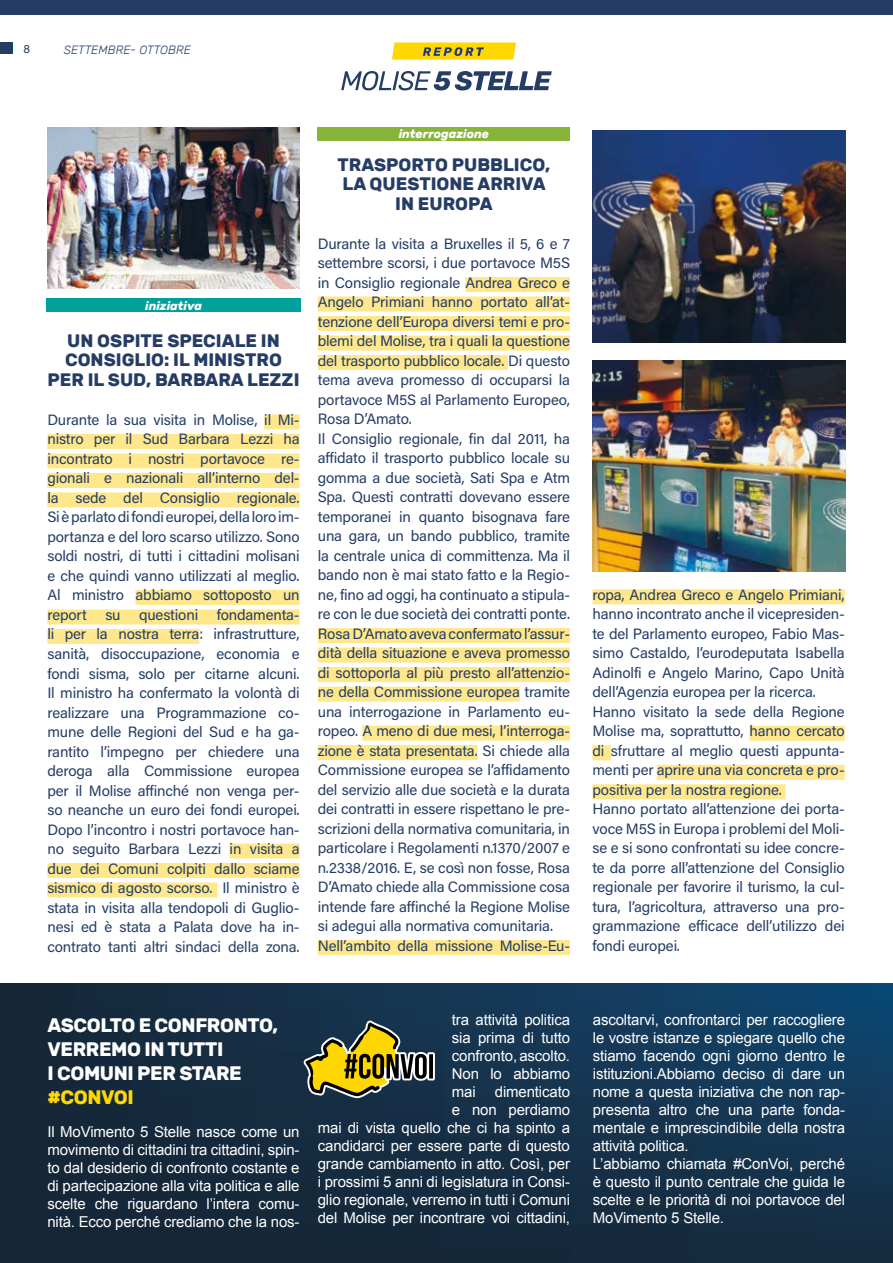
<style>
.page{position:relative;width:893px;height:1263px;background:#fff}
.page>*{position:absolute;margin:0;border:0;box-sizing:border-box;transform-origin:0 0}
.t1{font:700 19.5px/24px "Rubik";letter-spacing:-.02em;color:#fff}
.t2{font:700 19.5px "Rubik";letter-spacing:-.02em;color:#ffd804}
.t3{font:700 18px/19.5px "Rubik";color:#253d65;text-align:center}
.t4{font:15px/19.5px "Acumin Pro";letter-spacing:-.01em;color:#253d65}
.t5{font:15px/18px "Arial";letter-spacing:-.01em;color:#fff;text-align:justify}
.t6{font:italic 700 12px "Rubik";color:#fff}
.t7{font:italic 300 12px "Rubik";color:#253d65}
.t8{font:12px "Acumin Pro";color:#253d65}
</style>
<div class="page">
<div style="left:0;top:0;width:893px;height:14px;background:#253d65"></div>
<div style="left:0;top:43px;width:13px;height:11px;background:#253d65"></div>
<svg style="left:392px;top:43px;width:124px;height:17px;background:#e6c71a"></svg>
<svg style="left:341px;top:71px;width:211px;height:19px"></svg>
<svg style="left:0;top:983px;width:893px;height:280px;background:#142f46"></svg>
<div style="left:264px;top:414px;width:36px;height:15px;background:#ffe78b"></div>
<div style="left:47px;top:434px;width:253px;height:15px;background:#ffe78b"></div>
<div style="left:47px;top:453px;width:253px;height:15px;background:#ffe78b"></div>
<div style="left:47px;top:473px;width:253px;height:15px;background:#ffe78b"></div>
<div style="left:47px;top:492px;width:253px;height:15px;background:#ffe78b"></div>
<div style="left:135px;top:590px;width:165px;height:15px;background:#ffe78b"></div>
<div style="left:47px;top:609px;width:253px;height:15px;background:#ffe78b"></div>
<div style="left:47px;top:629px;width:152px;height:15px;background:#ffe78b"></div>
<div style="left:230px;top:843px;width:70px;height:15px;background:#ffe78b"></div>
<div style="left:47px;top:863px;width:253px;height:15px;background:#ffe78b"></div>
<div style="left:47px;top:882px;width:170px;height:15px;background:#ffe78b"></div>
<div style="left:46px;top:298px;width:255px;height:14px;background:#00a19a"></div>
<div style="left:465px;top:277px;width:105px;height:15px;background:#ffe78b"></div>
<div style="left:318px;top:297px;width:252px;height:15px;background:#ffe78b"></div>
<div style="left:318px;top:316px;width:252px;height:15px;background:#ffe78b"></div>
<div style="left:318px;top:336px;width:252px;height:15px;background:#ffe78b"></div>
<div style="left:318px;top:355px;width:190px;height:15px;background:#ffe78b"></div>
<div style="left:318px;top:628px;width:252px;height:15px;background:#ffe78b"></div>
<div style="left:318px;top:648px;width:252px;height:15px;background:#ffe78b"></div>
<div style="left:318px;top:667px;width:252px;height:15px;background:#ffe78b"></div>
<div style="left:318px;top:687px;width:202px;height:15px;background:#ffe78b"></div>
<div style="left:362px;top:726px;width:208px;height:15px;background:#ffe78b"></div>
<div style="left:318px;top:745px;width:160px;height:15px;background:#ffe78b"></div>
<div style="left:318px;top:940px;width:252px;height:15px;background:#ffe78b"></div>
<div style="left:318px;top:127px;width:252px;height:13px;background:#88b43a"></div>
<div style="left:592px;top:589px;width:253px;height:15px;background:#ffe78b"></div>
<div style="left:750px;top:726px;width:95px;height:15px;background:#ffe78b"></div>
<div style="left:592px;top:745px;width:19px;height:15px;background:#ffe78b"></div>
<div style="left:657px;top:765px;width:188px;height:15px;background:#ffe78b"></div>
<div style="left:592px;top:784px;width:193px;height:15px;background:#ffe78b"></div>
<img style="left:48px;top:127px;width:252px;height:161px">
<img style="left:592px;top:131px;width:253px;height:211px">
<img style="left:592px;top:360px;width:253px;height:211px">
<svg style="left:303px;top:1020px;width:132px;height:78px;background:#6a6b3b"></svg>
<svg style="left:429px;top:1054px;width:4px;height:24px"></svg>
<p class="t8" style="left:23px;top:40px;width:8px">8</p>
<p class="t7" style="left:64px;top:43px;width:129px">SETTEMBRE- OTTOBRE</p>
<p class="t6" style="left:145px;top:299px;width:58px">iniziativa</p>
<p class="t3" style="left:48px;top:331px;width:253px">UN OSPITE SPECIALE IN<br>CONSIGLIO: IL MINISTRO<br>PER IL SUD, BARBARA LEZZI</p>
<p class="t4" style="left:47px;top:409px;width:254px;text-align:justify">Durante la sua visita in Molise, il Mi&shy;nistro per il Sud Barbara Lezzi ha incontrato i nostri portavoce re&shy;gionali e nazionali all’interno del&shy;la sede del Consiglio regionale.<br>Si è parlato di fondi europei, della loro im&shy;portanza e del loro scarso utilizzo. Sono soldi nostri, di tutti i cittadini molisani e che quindi vanno utilizzati al meglio.<br>Al ministro abbiamo sottoposto un report su questioni fondamenta&shy;li per la nostra terra: infrastrutture, sanità, disoccupazione, economia e fondi sisma, solo per citarne alcuni.<br>Il ministro ha confermato la volontà di realizzare una Programmazione co&shy;mune delle Regioni del Sud e ha ga&shy;rantito l’impegno per chiedere una deroga alla Commissione europea per il Molise affinché non venga per&shy;so neanche un euro dei fondi europei.<br>Dopo l’incontro i nostri portavoce han&shy;no seguito Barbara Lezzi in visita a due dei Comuni colpiti dallo sciame sismico di agosto scorso. Il ministro è stata in visita alla tendopoli di Guglio&shy;nesi ed è stata a Palata dove ha in&shy;contrato tanti altri sindaci della zona.</p>
<p class="t6" style="left:399px;top:127px;width:92px">interrogazione</p>
<p class="t3" style="left:338px;top:155px;width:214px">TRASPORTO PUBBLICO,<br>LA QUESTIONE ARRIVA<br>IN EUROPA</p>
<p class="t4" style="left:318px;top:233px;width:254px">Durante la visita a Bruxelles il 5, 6 e 7 settembre scorsi, i due portavoce M5S in Consiglio regionale Andrea Greco e Angelo Primiani hanno portato all’at&shy;tenzione dell’Europa diversi temi e pro&shy;blemi del Molise, tra i quali la questione del trasporto pubblico locale. Di questo tema aveva promesso di occuparsi la portavoce M5S al Parlamento Europeo, Rosa D’Amato.<br>Il Consiglio regionale, fin dal 2011, ha affidato il trasporto pubblico locale su gomma a due società, Sati Spa e Atm Spa. Questi contratti dovevano essere temporanei in quanto bisognava fare una gara, un bando pubblico, tramite la centrale unica di committenza. Ma il bando non è mai stato fatto e la Regio&shy;ne, fino ad oggi, ha continuato a stipula&shy;re con le due società dei contratti ponte.<br>Rosa D’Amato aveva confermato l’assur&shy;dità della situazione e aveva promesso di sottoporla al più presto all’attenzio&shy;ne della Commissione europea tramite una interrogazione in Parlamento eu&shy;ropeo. A meno di due mesi, l’interroga&shy;zione è stata presentata. Si chiede alla Commissione europea se l’affidamento del servizio alle due società e la durata dei contratti in essere rispettano le pre&shy;scrizioni della normativa comunitaria, in particolare i Regolamenti n.1370/2007 e n.2338/2016. E, se così non fosse, Rosa D’Amato chiede alla Commissione cosa intende fare affinché la Regione Molise si adegui alla normativa comunitaria.<br>Nell’ambito della missione Molise-Eu-</p>
<p class="t4" style="left:592px;top:584px;width:254px">ropa, Andrea Greco e Angelo Primiani, hanno incontrato anche il vicepresiden&shy;te del Parlamento europeo, Fabio Mas&shy;simo Castaldo, l’eurodeputata Isabella Adinolfi e Angelo Marino, Capo Unità dell’Agenzia europea per la ricerca.<br>Hanno visitato la sede della Regione Molise ma, soprattutto, hanno cercato di sfruttare al meglio questi appunta&shy;menti per aprire una via concreta e pro&shy;positiva per la nostra regione.<br>Hanno portato all’attenzione dei porta&shy;voce M5S in Europa i problemi del Moli&shy;se e si sono confrontati su idee concre&shy;te da porre all’attenzione del Consiglio regionale per favorire il turismo, la cul&shy;tura, l’agricoltura, attraverso una pro&shy;grammazione efficace dell’utilizzo dei fondi europei.</p>
<h1 class="t1" style="left:47px;top:1014px;width:232px">ASCOLTO E CONFRONTO,<br>VERREMO IN TUTTI<br>I COMUNI PER STARE</h1>
<h1 class="t2" style="left:47px;top:1086px;width:88px">#CONVOI</h1>
<p class="t5" style="left:47px;top:1123px;width:254px">Il MoVimento 5 Stelle nasce come un movimento di cittadini tra cittadini, spin&shy;to dal desiderio di confronto costante e di partecipazione alla vita politica e alle scelte che riguardano l’intera comu&shy;nità. Ecco perché crediamo che la nos-</p>
<p class="t5" style="left:452px;top:1011px;width:120px">tra attività politica sia prima di tutto confronto, ascolto.<br>Non lo abbiamo mai</p>
<p class="t5" style="left:318px;top:1083px;width:254px;text-align:right">dimenticato<br>e non perdiamo<br>mai di vista quello che ci ha spinto a candidarci per essere parte di questo grande cambiamento in atto. Così, per i prossimi 5 anni di legislatura in Consi&shy;glio regionale, verremo in tutti i Comuni del Molise per incontrare voi cittadini,</p>
<p class="t5" style="left:593px;top:1011px;width:254px;text-align:left">ascoltarvi, confrontarci per raccogliere le vostre istanze e spiegare quello che stiamo facendo ogni giorno dentro le istituzioni.Abbiamo deciso di dare un nome a questa iniziativa che non rap&shy;presenta altro che una parte fonda&shy;mentale e imprescindibile della nostra attività politica.<br>L’abbiamo chiamata #ConVoi, perché è questo il punto centrale che guida le scelte e le priorità di noi portavoce del MoVimento 5 Stelle.</p>
</div>
